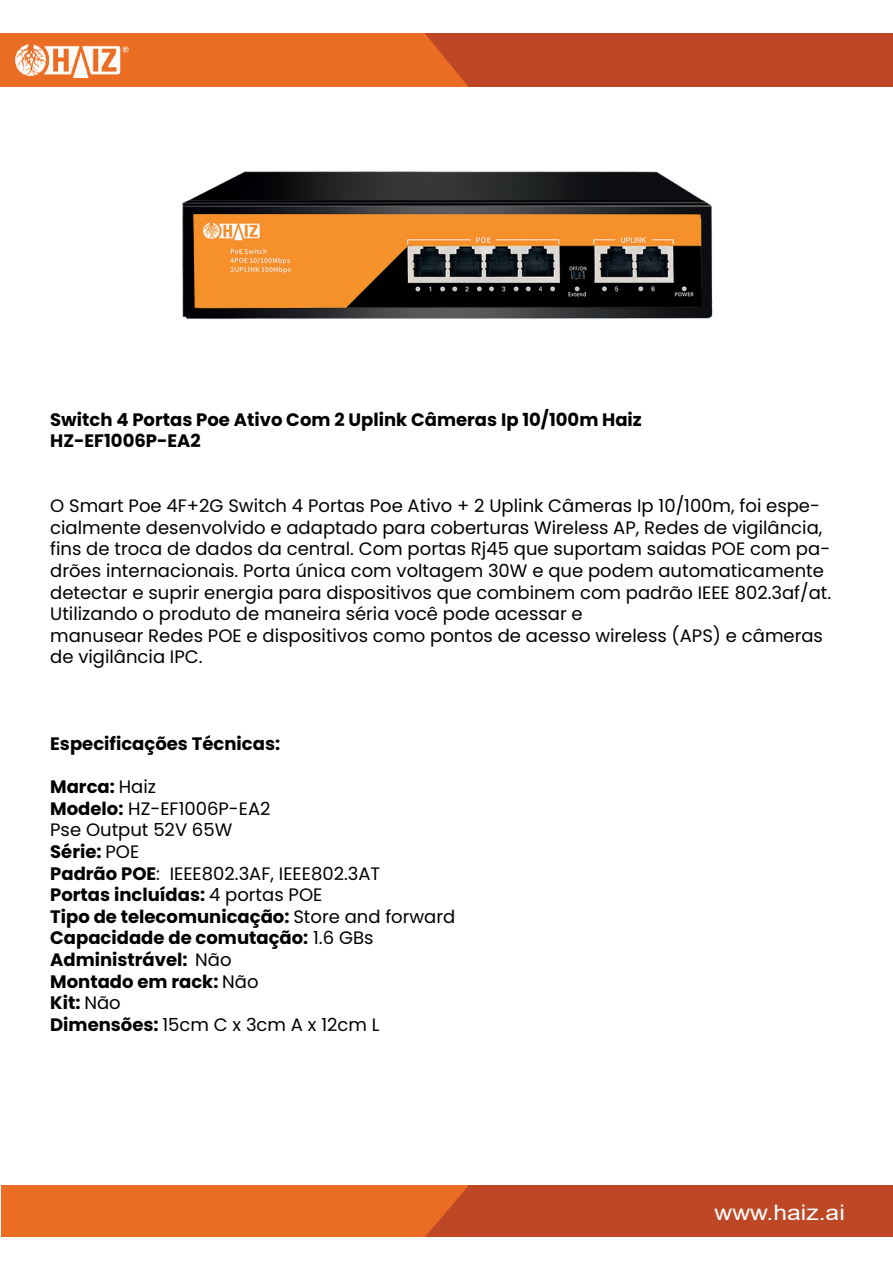
<style>
.page{position:relative;width:893px;height:1262px;background:#fff}
.page>*{position:absolute;margin:0;border:0;box-sizing:border-box;transform-origin:0 0}
.t1{font:21.45px "Arial";color:#fff;scale:1.15 1}
.t2{font:18px/21.6px "Poppins";color:#000001}
.t3{font:700 18px/21.6px "Poppins";color:#000001}
.s1{font-weight:400}
</style>
<div class="page">
<div style="left:425px;top:34px;width:467px;height:53px;background:#be4826"></div>
<div style="left:1px;top:34px;width:424px;height:53px;background:#eb6c23"></div>
<svg style="left:425px;top:34px;width:43px;height:53px"></svg>
<div style="left:1px;top:1185px;width:467px;height:51px;background:#eb6c23"></div>
<div style="left:468px;top:1185px;width:424px;height:51px;background:#be4826"></div>
<svg style="left:426px;top:1187px;width:42px;height:49px"></svg>
<img style="left:14px;top:44px;width:115px;height:34px">
<img style="left:182px;top:171px;width:531px;height:149px">
<p class="t3" style="left:50px;top:409px;width:593px">Switch 4 Portas Poe Ativo Com 2 Uplink Câmeras Ip 10/100m Haiz<br>HZ-EF1006P-EA2</p>
<p class="t2" style="left:50px;top:495px;width:782px">O Smart Poe 4F+2G Switch 4 Portas Poe Ativo + 2 Uplink Câmeras Ip 10/100m, foi espe&shy;cialmente desenvolvido e adaptado para coberturas Wireless AP, Redes de vigilância, fins de troca de dados da central. Com portas Rj45 que suportam saidas POE com pa&shy;drões internacionais. Porta única com voltagem 30W e que podem automaticamente detectar e suprir energia para dispositivos que combinem com padrão IEEE 802.3af/at.<br>Utilizando o produto de maneira séria você pode acessar e<br>manusear Redes POE e dispositivos como pontos de acesso wireless (APS) e câmeras de vigilância IPC.</p>
<p class="t3" style="left:50px;top:733px;width:231px">Especificações Técnicas:</p>
<p class="t3" style="left:50px;top:776px;width:406px">Marca: <span class="s1">Haiz<br></span>Modelo: <span class="s1">HZ-EF1006P-EA2<br>Pse Output 52V 65W<br></span>Série: <span class="s1">POE<br></span>Padrão POE<span class="s1">: IEEE802.3AF, IEEE802.3AT<br></span>Portas incluídas: <span class="s1">4 portas POE<br></span>Tipo de telecomunicação: <span class="s1">Store and forward<br></span>Capacidade de comutação: <span class="s1">1.6 GBs<br></span>Administrável: <span class="s1">Não<br></span>Montado em rack: <span class="s1">Não<br></span>Kit: <span class="s1">Não<br></span>Dimensões: <span class="s1">15cm C x 3cm A x 12cm L</span></p>
<p class="t1" style="left:714px;top:1197px;width:115px">www.haiz.ai</p>
</div>
